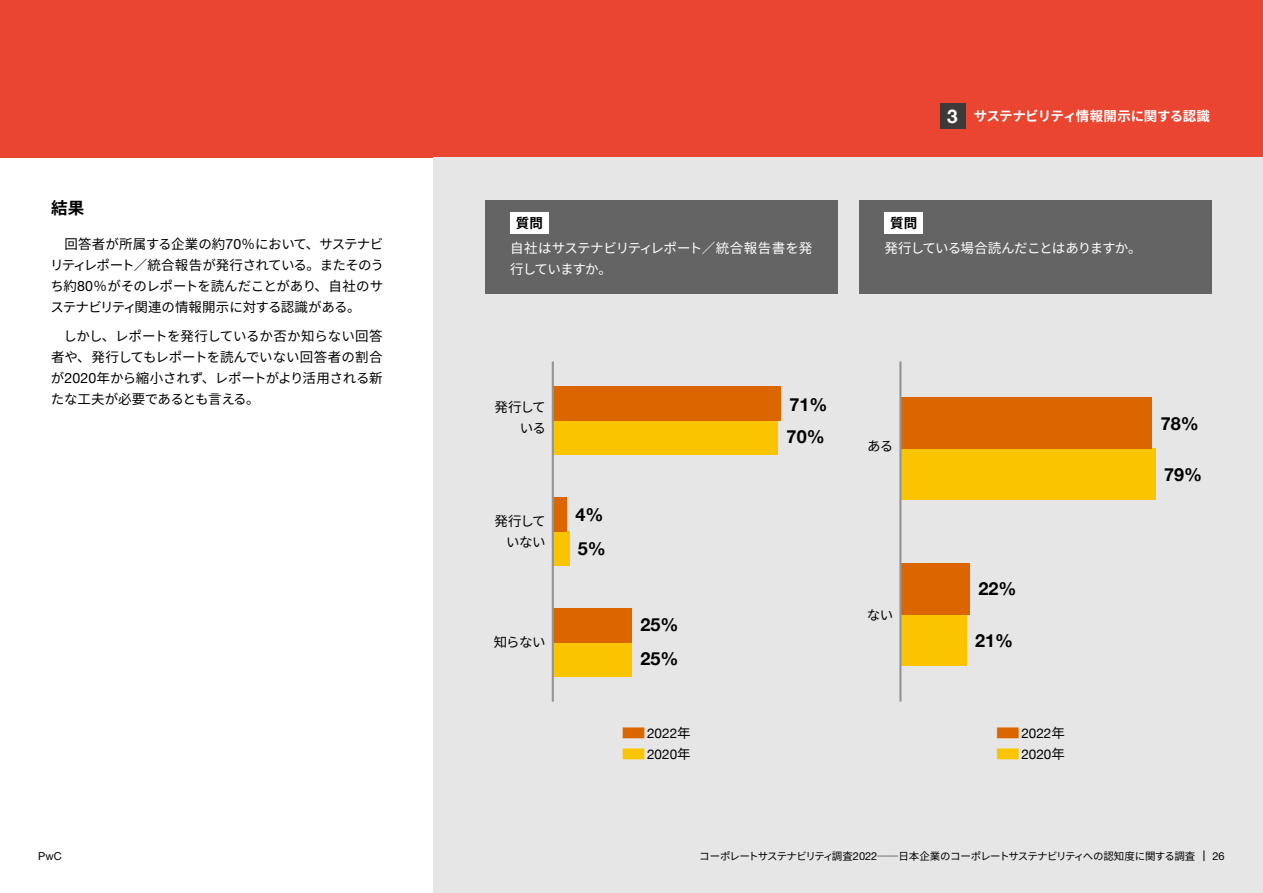
<style>
.page{position:relative;width:1263px;height:893px;background:#fff}
.page>*{position:absolute;margin:0;border:0;box-sizing:border-box;transform-origin:0 0}
.t1{font:700 18.9px "Helvetica Neue";color:#fff}
.t2{font:700 18px/34.2px "Helvetica Neue";color:#000}
.t3{font:700 16.5px "Noto Sans CJ Kjp";color:#000}
.t4{font:13.5px/21px "Noto Sans CJ Kjp";letter-spacing:-.025em;color:#000;text-align:justify}
.t5{font:13.5px/21px "Noto Sans CJ Kjp";letter-spacing:-.045em;color:#fff}
.t6{font:13.5px "Helvetica Neue";color:#000}
.t7{font:700 13.5px "Noto Sans CJ Kjp";letter-spacing:-.03em;color:#fff}
.t8{font:700 13.5px "Noto Sans CJ Kjp";color:#000}
.t9{font:10.95px "Helvetica Neue LT Std";color:#000}
.t10{font:10.5px "Noto Sans CJ Kjp";letter-spacing:-.07em;color:#000}
.s1{font-family:"Helvetica Neue LT Std";font-size:14.1px}
.s2{font-family:"Noto Sans CJ Kjp";color:#db6600}
.s3{font-family:"Noto Sans CJ Kjp"}
.s4{font-family:"Noto Sans CJ Kjp";color:#fbc400}
.s5{font-family:"Helvetica Neue LT Std";font-size:10.95px}
</style>
<div class="page">
<div style="left:0;top:0;width:1263px;height:157px;background:#e94530"></div>
<div style="left:434px;top:157px;width:829px;height:736px;background:#e6e6e6"></div>
<div style="left:485px;top:200px;width:353px;height:93px;background:#656464"></div>
<div style="left:510px;top:213px;width:39px;height:21px;background:#fff"></div>
<div style="left:859px;top:200px;width:353px;height:93px;background:#656464"></div>
<div style="left:884px;top:213px;width:39px;height:21px;background:#fff"></div>
<div style="left:553px;top:421px;width:225px;height:34px;background:#fbc400"></div>
<div style="left:553px;top:387px;width:228px;height:34px;background:#db6600"></div>
<div style="left:553px;top:531px;width:16px;height:35px;background:#fbc400"></div>
<div style="left:553px;top:497px;width:14px;height:34px;background:#db6600"></div>
<div style="left:553px;top:642px;width:79px;height:34px;background:#fbc400"></div>
<div style="left:553px;top:608px;width:79px;height:34px;background:#db6600"></div>
<hr style="left:552px;top:361px;width:2px;height:341px;background:#949495">
<div style="left:900px;top:449px;width:255px;height:51px;background:#fbc400"></div>
<div style="left:900px;top:398px;width:252px;height:51px;background:#db6600"></div>
<div style="left:900px;top:614px;width:66px;height:51px;background:#fbc400"></div>
<div style="left:900px;top:563px;width:70px;height:51px;background:#db6600"></div>
<hr style="left:899px;top:361px;width:2px;height:341px;background:#949495">
<div style="left:940px;top:103px;width:25px;height:26px;background:#3e3a39"></div>
<p class="t3" style="left:51px;top:199px;width:35px">結果</p>
<p class="t4" style="left:50px;top:233px;width:335px;text-indent:14px">回答者が所属する企業の約<span class="s1">70</span>％において、サステナビリティレポート／統合報告が発行されている。またそのうち約<span class="s1">80</span>％がそのレポートを読んだことがあり、自社のサステナビリティ関連の情報開示に対する認識がある。</p>
<p class="t4" style="left:51px;top:326px;width:334px;text-indent:13px">しかし、レポートを発行しているか否か知らない回答者や、発行してもレポートを読んでいない回答者の割合が<span class="s1">2020</span>年から縮小されず、レポートがより活用される新たな工夫が必要であるとも言える。</p>
<p class="t9" style="left:38px;top:849px;width:25px">PwC</p>
<p class="t8" style="left:516px;top:216px;width:29px">質問</p>
<p class="t5" style="left:510px;top:238px;width:303px">自社はサステナビリティレポート／統合報告書を発行していますか。</p>
<h1 class="t1" style="left:947px;top:101px;width:12px">3</h1>
<p class="t7" style="left:974px;top:108px;width:238px">サステナビリティ情報開示に関する認識</p>
<p class="t8" style="left:890px;top:216px;width:29px">質問</p>
<p class="t5" style="left:884px;top:238px;width:259px">発行している場合読んだことはありますか。</p>
<p class="t4" style="left:495px;top:397px;width:53px;text-align:right">発行している</p>
<p class="t4" style="left:495px;top:511px;width:52px;text-align:right">発行していない</p>
<p class="t4" style="left:494px;top:631px;width:53px">知らない</p>
<h2 class="t2" style="left:575px;top:498px;width:32px">4%<br>5%</h2>
<h2 class="t2" style="left:641px;top:608px;width:40px">25%<br>25%</h2>
<p class="t6" style="left:620px;top:724px;width:72px"><span class="s2">■</span>2022<span class="s3">年</span></p>
<p class="t6" style="left:620px;top:745px;width:72px"><span class="s4">■</span>2020<span class="s3">年</span></p>
<h2 class="t2" style="left:789px;top:388px;width:40px">71%</h2>
<h2 class="t2" style="left:787px;top:420px;width:40px">70%</h2>
<p class="t4" style="left:867px;top:436px;width:28px">ある</p>
<p class="t4" style="left:867px;top:605px;width:28px">ない</p>
<h2 class="t2" style="left:978px;top:572px;width:40px">22%</h2>
<h2 class="t2" style="left:975px;top:624px;width:40px">21%</h2>
<p class="t6" style="left:994px;top:724px;width:72px"><span class="s2">■</span>2022<span class="s3">年</span></p>
<p class="t6" style="left:994px;top:745px;width:72px"><span class="s4">■</span>2020<span class="s3">年</span></p>
<h2 class="t2" style="left:1161px;top:407px;width:40px">78%</h2>
<h2 class="t2" style="left:1164px;top:458px;width:40px">79%</h2>
<p class="t10" style="left:699px;top:850px;width:498px">コーポレートサステナビリティ調査<span class="s5">2022</span>｜｜日本企業のコーポレートサステナビリティへの認知度に関する調査</p>
<p class="t9" style="left:1212px;top:849px;width:14px">26</p>
</div>
